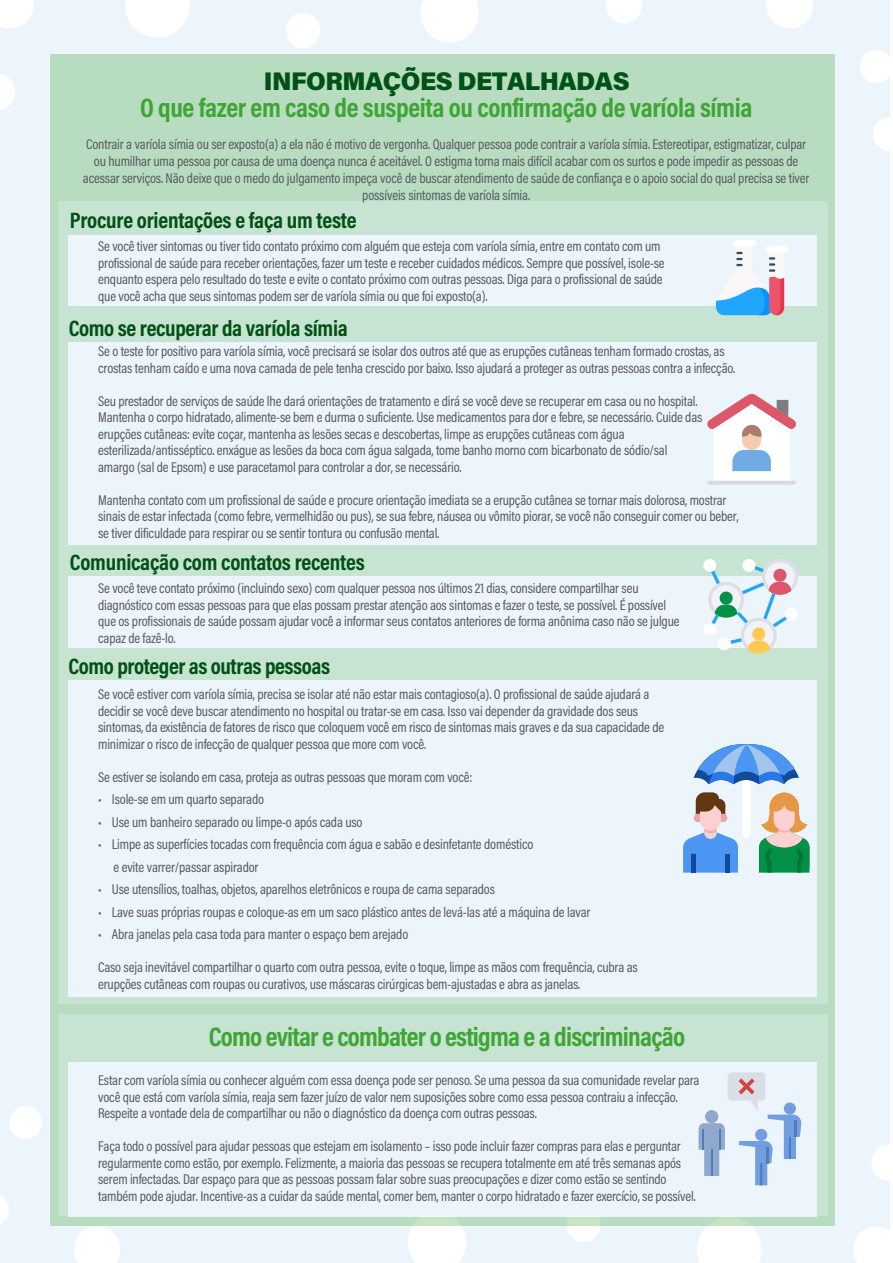
<style>
.page{position:relative;width:893px;height:1263px;background:#fff}
.page>*{position:absolute;margin:0;border:0;box-sizing:border-box;transform-origin:0 0}
.t1{font:700 27px "Acumin Pro Cond";letter-spacing:-.015em;color:#3fa535}
.t2{font:900 25.5px "Acumin Pro";letter-spacing:-.02em;color:#005214}
.t3{font:700 22.5px "Acumin Pro Cond";letter-spacing:-.01em;color:#005214}
.t4{font:14.25px/16.5px "Acumin Pro Cond";letter-spacing:-.01em;color:#585961}
</style>
<div class="page">
<div style="left:0;top:0;width:889px;height:1263px;background:#ecf4fc"></div>
<div style="left:9px;top:1106px;width:33px;height:33px;background:#fff;border-radius:50%"></div>
<svg style="left:0;top:1195px;width:9px;height:29px"></svg>
<svg style="left:74px;top:1226px;width:46px;height:37px"></svg>
<div style="left:408px;top:1226px;width:58px;height:37px;background:#fff"></div>
<div style="left:567px;top:1206px;width:34px;height:36px;background:#fff;border-radius:50%"></div>
<svg style="left:697px;top:1226px;width:65px;height:37px;background:#fdfefe"></svg>
<svg style="left:871px;top:1145px;width:18px;height:36px"></svg>
<svg style="left:853px;top:1226px;width:36px;height:37px"></svg>
<div style="left:50px;top:54px;width:785px;height:1172px;background:#b8dcc0"></div>
<svg style="left:873px;top:118px;width:16px;height:33px"></svg>
<svg style="left:860px;top:50px;width:29px;height:33px"></svg>
<svg style="left:766px;top:0;width:47px;height:28px"></svg>
<svg style="left:606px;top:0;width:36px;height:24px"></svg>
<svg style="left:421px;top:0;width:58px;height:43px"></svg>
<div style="left:286px;top:12px;width:34px;height:37px;background:#fff;border-radius:50%"></div>
<svg style="left:125px;top:0;width:65px;height:38px"></svg>
<svg style="left:0;top:74px;width:15px;height:36px"></svg>
<svg style="left:0;top:0;width:33px;height:28px"></svg>
<div style="left:58px;top:201px;width:770px;height:802px;background:#c7e3d1"></div>
<div style="left:58px;top:1015px;width:770px;height:201px;background:#c7e3d1"></div>
<div style="left:69px;top:1062px;width:748px;height:154px;background:#ecf4fc"></div>
<div style="left:69px;top:680px;width:748px;height:317px;background:#ecf4fc"></div>
<div style="left:69px;top:235px;width:748px;height:71px;background:#ecf4fc"></div>
<div style="left:69px;top:576px;width:748px;height:71px;background:#ecf4fc"></div>
<div style="left:69px;top:342px;width:748px;height:202px;background:#ecf4fc"></div>
<svg style="left:683px;top:744px;width:126px;height:129px"></svg>
<svg style="left:698px;top:1072px;width:104px;height:113px"></svg>
<hr style="left:789px;top:1137px;width:2px;height:22px;background:#4d7dba">
<hr style="left:707px;top:481px;width:89px;height:4px;background:#dfe1ed;border-radius:2px">
<svg style="left:707px;top:394px;width:89px;height:89px"></svg>
<svg style="left:715px;top:240px;width:72px;height:75px"></svg>
<svg style="left:703px;top:559px;width:95px;height:94px"></svg>
<h2 class="t2" style="left:264px;top:63px;width:367px">INFORMAÇÕES DETALHADAS</h2>
<h1 class="t1" style="left:140px;top:89px;width:614px">O que fazer em caso de suspeita ou confirmação de varíola símia</h1>
<p class="t4" style="left:83px;top:135px;width:728px;line-height:17.1px;text-align:center">Contrair a varíola símia ou ser exposto(a) a ela não é motivo de vergonha. Qualquer pessoa pode contrair a varíola símia. Estereotipar, estigmatizar, culpar ou humilhar uma pessoa por causa de uma doença nunca é aceitável. O estigma torna mais difícil acabar com os surtos e pode impedir as pessoas de acessar serviços. Não deixe que o medo do julgamento impeça você de buscar atendimento de saúde de confiança e o apoio social do qual precisa se tiver possíveis sintomas de varíola símia.</p>
<h3 class="t3" style="left:70px;top:205px;width:288px">Procure orientações e faça um teste</h3>
<p class="t4" style="left:98px;top:238px;width:568px">Se você tiver sintomas ou tiver tido contato próximo com alguém que esteja com varíola símia, entre em contato com um profissional de saúde para receber orientações, fazer um teste e receber cuidados médicos. Sempre que possível, isole-se enquanto espera pelo resultado do teste e evite o contato próximo com outras pessoas. Diga para o profissional de saúde que você acha que seus sintomas podem ser de varíola símia ou que foi exposto(a).</p>
<h3 class="t3" style="left:69px;top:313px;width:281px">Como se recuperar da varíola símia</h3>
<p class="t4" style="left:98px;top:343px;width:639px">Se o teste for positivo para varíola símia, você precisará se isolar dos outros até que as erupções cutâneas tenham formado crostas, as crostas tenham caído e uma nova camada de pele tenha crescido por baixo. Isso ajudará a proteger as outras pessoas contra a infecção.</p>
<p class="t4" style="left:98px;top:392px;width:606px">Seu prestador de serviços de saúde lhe dará orientações de tratamento e dirá se você deve se recuperar em casa ou no hospital.<br>Mantenha o corpo hidratado, alimente-se bem e durma o suficiente. Use medicamentos para dor e febre, se necessário. Cuide das erupções cutâneas: evite coçar, mantenha as lesões secas e descobertas, limpe as erupções cutâneas com água esterilizada/antisséptico. enxágue as lesões da boca com água salgada, tome banho morno com bicarbonato de sódio/sal amargo (sal de Epsom) e use paracetamol para controlar a dor, se necessário.</p>
<p class="t4" style="left:98px;top:491px;width:642px">Mantenha contato com um profissional de saúde e procure orientação imediata se a erupção cutânea se tornar mais dolorosa, mostrar sinais de estar infectada (como febre, vermelhidão ou pus), se sua febre, náusea ou vômito piorar, se você não conseguir comer ou beber, se tiver dificuldade para respirar ou se sentir tontura ou confusão mental.</p>
<h3 class="t3" style="left:70px;top:547px;width:296px">Comunicação com contatos recentes</h3>
<p class="t4" style="left:98px;top:580px;width:583px">Se você teve contato próximo (incluindo sexo) com qualquer pessoa nos últimos 21 dias, considere compartilhar seu diagnóstico com essas pessoas para que elas possam prestar atenção aos sintomas e fazer o teste, se possível. É possível que os profissionais de saúde possam ajudar você a informar seus contatos anteriores de forma anônima caso não se julgue capaz de fazê-lo.</p>
<h3 class="t3" style="left:69px;top:651px;width:263px">Como proteger as outras pessoas</h3>
<p class="t4" style="left:98px;top:686px;width:567px">Se você estiver com varíola símia, precisa se isolar até não estar mais contagioso(a). O profissional de saúde ajudará a decidir se você deve buscar atendimento no hospital ou tratar-se em casa. Isso vai depender da gravidade dos seus sintomas, da existência de fatores de risco que coloquem você em risco de sintomas mais graves e da sua capacidade de minimizar o risco de infecção de qualquer pessoa que more com você.</p>
<p class="t4" style="left:98px;top:768px;width:376px">Se estiver se isolando em casa, proteja as outras pessoas que moram com você:</p>
<p class="t4" style="left:98px;top:791px;width:167px">• Isole-se em um quarto separado</p>
<p class="t4" style="left:98px;top:813px;width:266px">• Use um banheiro separado ou limpe-o após cada uso</p>
<p class="t4" style="left:113px;top:833px;width:421px;line-height:22.5px;text-indent:-15px">• Limpe as superfícies tocadas com frequência com água e sabão e desinfetante doméstico e evite varrer/passar aspirador</p>
<p class="t4" style="left:98px;top:881px;width:398px">• Use utensílios, toalhas, objetos, aparelhos eletrônicos e roupa de cama separados</p>
<p class="t4" style="left:98px;top:903px;width:494px">• Lave suas próprias roupas e coloque-as em um saco plástico antes de levá-las até a máquina de lavar</p>
<p class="t4" style="left:98px;top:926px;width:312px">• Abra janelas pela casa toda para manter o espaço bem arejado</p>
<p class="t4" style="left:98px;top:959px;width:541px">Caso seja inevitável compartilhar o quarto com outra pessoa, evite o toque, limpe as mãos com frequência, cubra as erupções cutâneas com roupas ou curativos, use máscaras cirúrgicas bem-ajustadas e abra as janelas.</p>
<h1 class="t1" style="left:209px;top:1019px;width:478px">Como evitar e combater o estigma e a discriminação</h1>
<p class="t4" style="left:98px;top:1072px;width:603px">Estar com varíola símia ou conhecer alguém com essa doença pode ser penoso. Se uma pessoa da sua comunidade revelar para você que está com varíola símia, reaja sem fazer juízo de valor nem suposições sobre como essa pessoa contraiu a infecção.<br>Respeite a vontade dela de compartilhar ou não o diagnóstico da doença com outras pessoas.</p>
<p class="t4" style="left:98px;top:1138px;width:599px">Faça todo o possível para ajudar pessoas que estejam em isolamento – isso pode incluir fazer compras para elas e perguntar regularmente como estão, por exemplo. Felizmente, a maioria das pessoas se recupera totalmente em até três semanas após serem infectadas. Dar espaço para que as pessoas possam falar sobre suas preocupações e dizer como estão se sentindo também pode ajudar. Incentive-as a cuidar da saúde mental, comer bem, manter o corpo hidratado e fazer exercício, se possível.</p>
</div>
